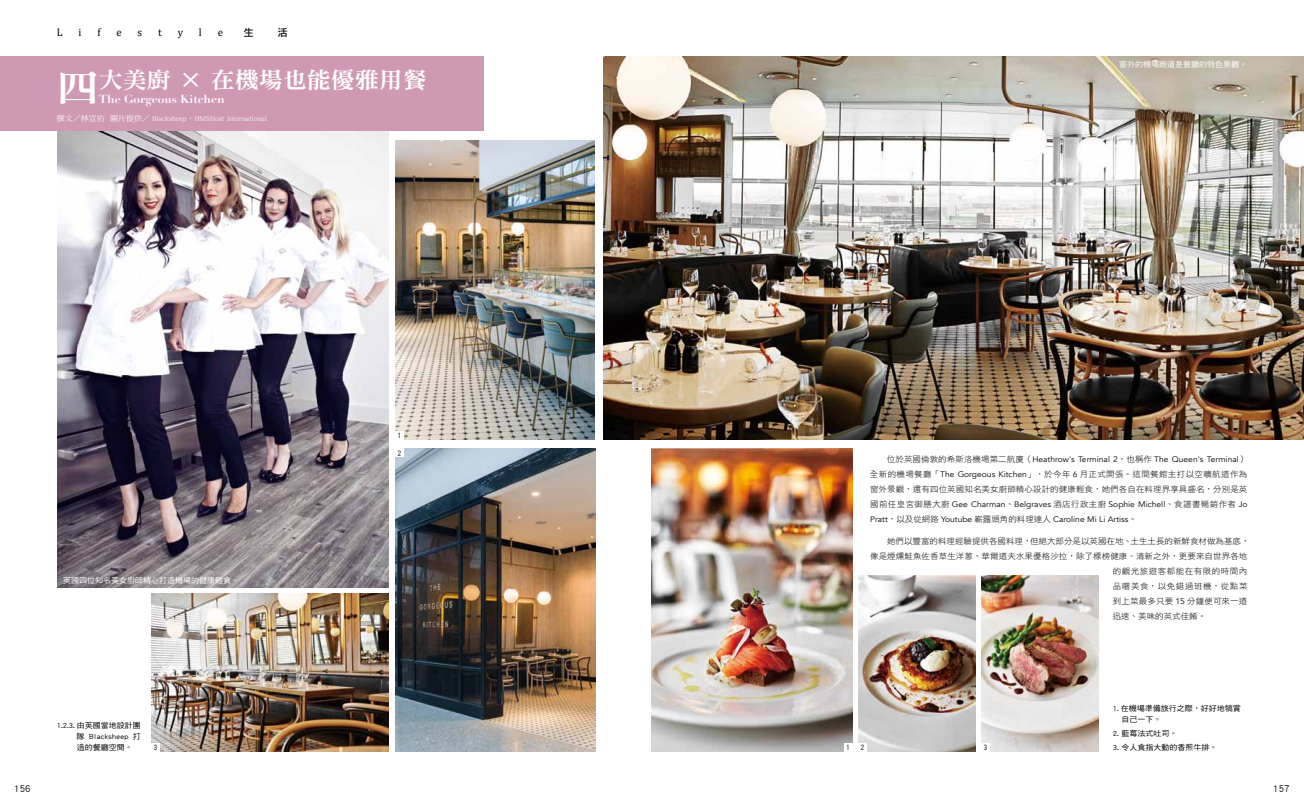
<style>
.page{position:relative;width:1304px;height:808px;background:#fff}
.page>*{position:absolute;margin:0;border:0;box-sizing:border-box;transform-origin:0 0}
.t1{font:22.8px "DF Ming Std W9";color:#fff;scale:1.05 1}
.t2{font:700 11.4px "Didot";color:#fff;scale:1.05 1}
.t3{font:11px "Cambria";color:#000}
.t4{font:10px "DF Hei Std W5";color:#000}
.t5{font:10px "DF Li Hei Std W5";color:#000}
.t6{font:8.1px/15px "DF Hei Std W3";letter-spacing:.01em;color:#000;scale:1.05 1}
.t7{font:8.1px/15px "Avenir";color:#000;scale:1.05 1}
.t8{font:8.1px "DF Hei Std W3";letter-spacing:.06em;color:#000;scale:1.05 1}
.t9{font:8.1px "DF Hei Std W3";letter-spacing:.07em;color:#000;scale:1.05 1}
.t10{font:8px "DF Hei Std W5";color:#000;scale:.9 1}
.t11{font:7.6px/11px "DF Hei Std W5";color:#000;text-align:justify;scale:1.05 1}
.t12{font:7.6px "DF Ming Std W5";color:#fff;scale:1.05 1}
.t13{font:7.6px "DF Hei Std W5";color:#fff;scale:1.05 1}
.s1{font-size:39.9px}
.s2{font-family:"DF Hei Std W3"}
.s3{font-family:"Avenir"}
</style>
<div class="page">
<img style="left:58px;top:131px;width:330px;height:456px">
<img style="left:395px;top:449px;width:200px;height:302px">
<img style="left:395px;top:140px;width:200px;height:300px">
<img style="left:604px;top:57px;width:700px;height:383px">
<img style="left:151px;top:593px;width:237px;height:158px">
<img style="left:652px;top:449px;width:200px;height:302px">
<img style="left:858px;top:575px;width:117px;height:176px">
<img style="left:981px;top:575px;width:117px;height:176px">
<div style="left:0;top:57px;width:483px;height:74px;background:#cf99b3"></div>
<div style="left:395px;top:431px;width:9px;height:9px;background:#fff"></div>
<div style="left:844px;top:743px;width:8px;height:8px;background:#fff"></div>
<div style="left:858px;top:743px;width:9px;height:8px;background:#fff"></div>
<div style="left:981px;top:743px;width:9px;height:8px;background:#fff"></div>
<div style="left:395px;top:449px;width:9px;height:8px;background:#fff"></div>
<div style="left:151px;top:743px;width:9px;height:8px;background:#fff"></div>
<h3 class="t3" style="left:57px;top:25px;width:7px">L</h3>
<h3 class="t3" style="left:78px;top:25px;width:4px">i</h3>
<h3 class="t3" style="left:97px;top:25px;width:5px">f</h3>
<h3 class="t3" style="left:116px;top:25px;width:7px">e</h3>
<h3 class="t3" style="left:138px;top:25px;width:6px">s</h3>
<h3 class="t3" style="left:158px;top:25px;width:5px">t</h3>
<h3 class="t3" style="left:178px;top:25px;width:7px">y</h3>
<h3 class="t3" style="left:199px;top:25px;width:4px">l</h3>
<h3 class="t3" style="left:218px;top:25px;width:7px">e</h3>
<p class="t5" style="left:244px;top:27px;width:11px">生</p>
<p class="t5" style="left:278px;top:27px;width:11px">活</p>
<h1 class="t1" style="left:57px;top:67px;width:354px"><span class="s1">四</span>大美廚 × 在機場也能優雅用餐</h1>
<h2 class="t2" style="left:99px;top:92px;width:122px">The Gorgeous Kitchen</h2>
<p class="t12" style="left:57px;top:115px;width:202px">撰文／林宣佑 圖片提供／ Blacksheep、HMSHost International</p>
<p class="t10" style="left:398px;top:431px;width:6px">1</p>
<p class="t13" style="left:63px;top:576px;width:169px">英國四位知名美女廚師精心打造機場的健康輕食。</p>
<p class="t11" style="left:77px;top:720px;width:62px;text-indent:-20px">1.2.3. 由英國當地設計團隊 Blacksheep 打造的餐廳空間。</p>
<p class="t10" style="left:154px;top:742px;width:6px">3</p>
<p class="t10" style="left:398px;top:448px;width:6px">2</p>
<p class="t13" style="left:1119px;top:60px;width:123px">窗外的機場跑道是餐廳的特色景觀。</p>
<p class="t7" style="left:887px;top:452px;width:345px"><span class="s2">位於英國倫敦的希斯洛機場第二航廈（</span>Heathrow's Terminal 2<span class="s2">，也稱作</span> The Queen's Terminal<span class="s2">）</span></p>
<p class="t6" style="left:870px;top:466px;width:361px">全新的機場餐廳「<span class="s3">The Gorgeous Kitchen</span>」，於今年 <span class="s3">6</span> 月正式開張。這間餐館主打以空曠航道作為窗外景觀，還有四位英國知名美女廚師精心設計的健康輕食，她們各自在料理界享具盛名，分別是英</p>
<p class="t7" style="left:870px;top:497px;width:361px"><span class="s2">國前任皇宮御膳大廚</span> Gee Charman<span class="s2">、</span>Belgraves <span class="s2">酒店行政主廚</span> Sophie Michell<span class="s2">、食譜書暢銷作者</span> Jo<br>Pratt<span class="s2">，以及從網路</span> Youtube <span class="s2">嶄露頭角的料理達人</span> Caroline Mi Li Artiss<span class="s2">。</span></p>
<p class="t6" style="left:887px;top:533px;width:347px">她們以豐富的料理經驗提供各國料理，但絕大部分是以英國在地、土生土長的新鮮食材做為基底，</p>
<p class="t6" style="left:870px;top:548px;width:361px">像是煙燻鮭魚佐香草生洋蔥、華爾道夫水果優格沙拉，除了標榜健康、清新之外，更要來自世界各地</p>
<p class="t8" style="left:1113px;top:567px;width:130px">的觀光旅遊客都能在有限的時間內</p>
<p class="t9" style="left:1113px;top:582px;width:130px">品嚐美食，以免錯過班機，從點菜</p>
<p class="t6" style="left:1113px;top:593px;width:129px">到上菜最多只要 <span class="s3">15</span> 分鐘便可來一道</p>
<p class="t6" style="left:1113px;top:608px;width:91px">迅速、美味的英式佳餚。</p>
<p class="t10" style="left:846px;top:742px;width:6px">1</p>
<p class="t10" style="left:860px;top:742px;width:6px">2</p>
<p class="t10" style="left:983px;top:742px;width:6px">3</p>
<p class="t11" style="left:1121px;top:703px;width:115px;text-indent:-9px">1. 在機場準備旅行之際，好好地犒賞自己一下。</p>
<p class="t11" style="left:1113px;top:728px;width:63px">2. 藍莓法式吐司。</p>
<p class="t11" style="left:1113px;top:742px;width:101px">3. 令人食指大動的香煎牛排。</p>
<p class="t4" style="left:14px;top:783px;width:18px">156</p>
<p class="t4" style="left:1273px;top:783px;width:18px">157</p>
</div>
